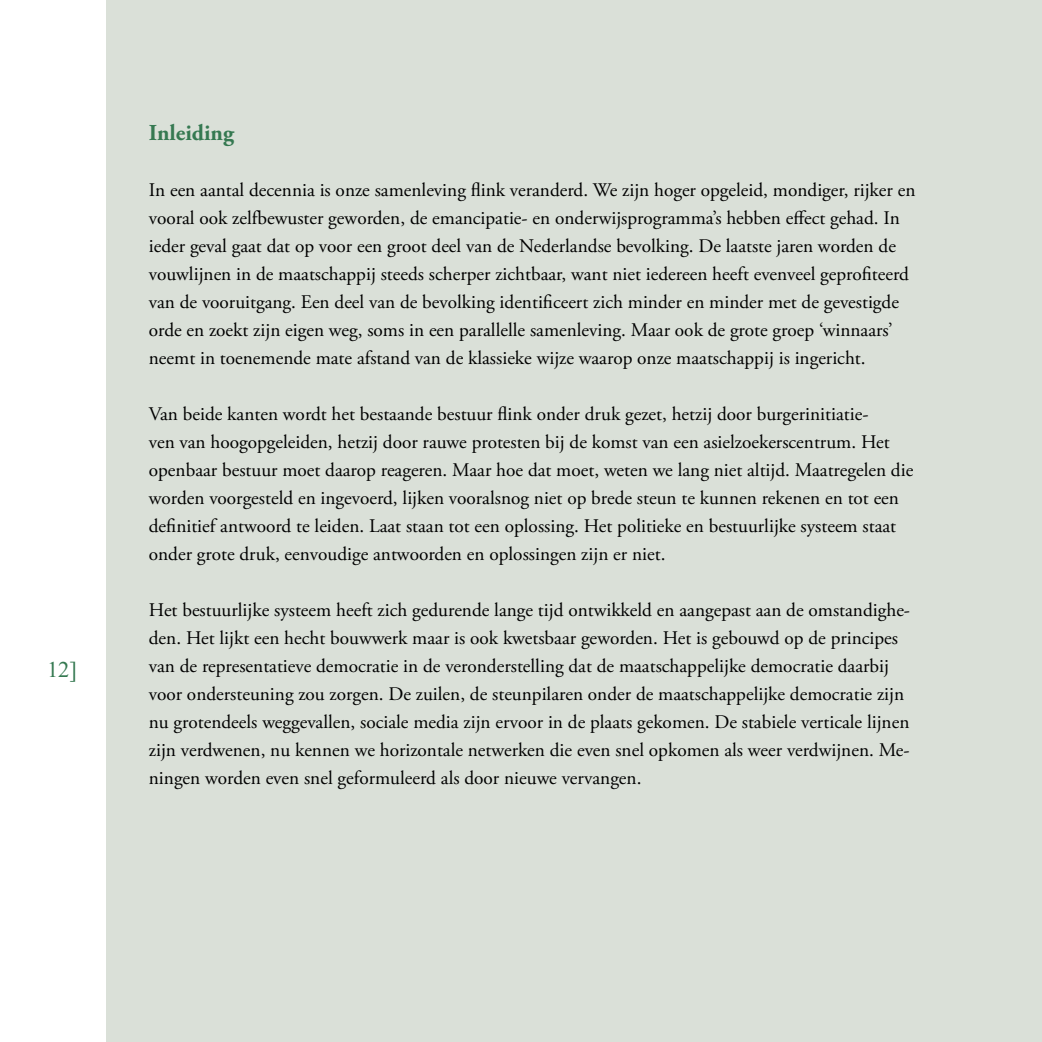
<style>
.page{position:relative;width:1042px;height:1042px;background:#fff}
.page>*{position:absolute;margin:0;border:0;box-sizing:border-box;transform-origin:0 0}
.t1{font:28px "Aparajita";color:#357951}
.Tussenkop_1{font:700 22.75px "Adobe Garamond Pro";color:#357951}
._004_Broodtekst___8{font:19.25px/28px "Adobe Garamond Pro";color:#000}
</style>
<div class="page">
<div style="left:107px;top:0;width:935px;height:1042px;background:#dae0d8"></div>
<h1 class="t1" style="left:47px;top:655px;width:32px">12]</h1>
<p class="Tussenkop_1" style="left:149px;top:120px;width:87px">Inleiding</p>
<p class="_004_Broodtekst___8" style="left:149px;top:177px;width:768px">In een aantal decennia is onze samenleving flink veranderd. We zijn hoger opgeleid, mondiger, rijker en vooral ook zelfbewuster geworden, de emancipatie- en onderwijsprogramma’s hebben effect gehad. In ieder geval gaat dat op voor een groot deel van de Nederlandse bevolking. De laatste jaren worden de vouwlijnen in de maatschappij steeds scherper zichtbaar, want niet iedereen heeft evenveel geprofiteerd van de vooruitgang. Een deel van de bevolking identificeert zich minder en minder met de gevestigde orde en zoekt zijn eigen weg, soms in een parallelle samenleving. Maar ook de grote groep ‘winnaars’ neemt in toenemende mate afstand van de klassieke wijze waarop onze maatschappij is ingericht.</p>
<p class="_004_Broodtekst___8" style="left:149px;top:401px;width:766px">Van beide kanten wordt het bestaande bestuur flink onder druk gezet, hetzij door burgerinitiatie-<br>ven van hoogopgeleiden, hetzij door rauwe protesten bij de komst van een asielzoekerscentrum. Het openbaar bestuur moet daarop reageren. Maar hoe dat moet, weten we lang niet altijd. Maatregelen die worden voorgesteld en ingevoerd, lijken vooralsnog niet op brede steun te kunnen rekenen en tot een definitief antwoord te leiden. Laat staan tot een oplossing. Het politieke en bestuurlijke systeem staat onder grote druk, eenvoudige antwoorden en oplossingen zijn er niet.</p>
<p class="_004_Broodtekst___8" style="left:149px;top:597px;width:763px">Het bestuurlijke systeem heeft zich gedurende lange tijd ontwikkeld en aangepast aan de omstandighe&shy;den. Het lijkt een hecht bouwwerk maar is ook kwetsbaar geworden. Het is gebouwd op de principes van de representatieve democratie in de veronderstelling dat de maatschappelijke democratie daarbij voor ondersteuning zou zorgen. De zuilen, de steunpilaren onder de maatschappelijke democratie zijn nu grotendeels weggevallen, sociale media zijn ervoor in de plaats gekomen. De stabiele verticale lijnen zijn verdwenen, nu kennen we horizontale netwerken die even snel opkomen als weer verdwijnen. Me&shy;ningen worden even snel geformuleerd als door nieuwe vervangen.</p>
</div>
